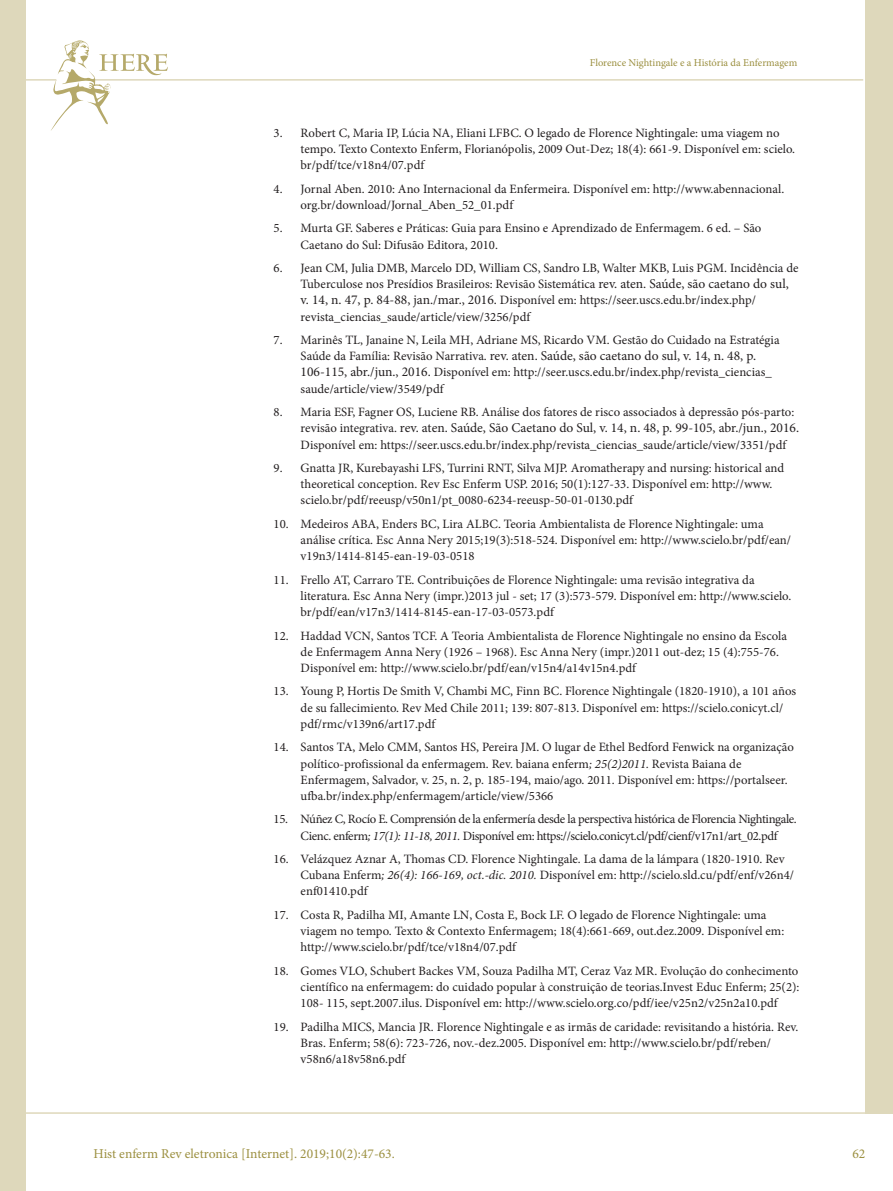
<style>
.page{position:relative;width:893px;height:1191px;background:#fff}
.page>*{position:absolute;margin:0;border:0;box-sizing:border-box;transform-origin:0 0}
.t1{font:13.5px "Minion Pro";color:#231f20}
.t2{font:13.5px "Minion Pro";color:#9b8f3f}
.t3{font:12.75px/16.2px "Minion Pro";color:#231f20}
.t4{font:12.75px/16.2px "Minion Pro";letter-spacing:-.03em;color:#231f20}
.t5{font:10.5px "Minion Pro";color:#9b8f3f}
.s1{font-size:13.5px}
.s2{font-size:12.75px}
.s3{font-style:italic}
</style>
<div class="page">
<hr style="left:0;top:1112px;width:893px;height:1px;background:#ded8bb">
<hr style="left:0;top:79px;width:863px;height:2px;background:#ded8bb">
<div style="left:865px;top:0;width:28px;height:1113px;background:#ded8bb"></div>
<div style="left:0;top:0;width:26px;height:1191px;background:#ded8bb"></div>
<svg style="left:50px;top:40px;width:118px;height:91px"></svg>
<p class="t5" style="left:590px;top:56px;width:209px">Florence Nightingale e a História da Enfermagem</p>
<p class="t3" style="left:301px;top:125px;width:496px;text-indent:-27px">3. Robert C, Maria IP, Lúcia NA, Eliani LFBC. O legado de Florence Nightingale: uma viagem no tempo. Texto Contexto Enferm, Florianópolis, 2009 Out-Dez; 18(4): 661-9. Disponível em: scielo. br/pdf/tce/v18n4/07.pdf</p>
<p class="t3" style="left:301px;top:181px;width:485px;text-indent:-27px">4. Jornal Aben. 2010: Ano Internacional da Enfermeira. Disponível em: http://www.abennacional. org.br/download/Jornal_Aben_52_01.pdf</p>
<p class="t3" style="left:301px;top:220px;width:462px;text-indent:-27px">5. Murta GF. Saberes e Práticas: Guia para Ensino e Aprendizado de Enfermagem. 6 ed. – São<br>Caetano do Sul: Difusão Editora, 2010.</p>
<p class="t3" style="left:301px;top:260px;width:499px;text-indent:-27px">6. Jean CM, Julia DMB, Marcelo DD, William CS, Sandro LB, Walter MKB, Luis PGM. Incidência de Tuberculose nos Presídios Brasileiros: Revisão Sistemática <span class="s1">rev. aten. Saúde, são caetano do sul, v. 14, n. 47, p. 84-88, jan./mar., 2016.</span> Disponível em: https://seer.uscs.edu.br/index.php/ revista_ciencias_saude/article/view/3256/pdf</p>
<p class="t3" style="left:274px;top:332px;width:508px">7. Marinês TL, Janaine N, Leila MH, Adriane MS, Ricardo VM. Gestão do Cuidado na Estratégia</p>
<p class="t1" style="left:301px;top:347px;width:457px"><span class="s2">Saúde da Família: Revisão Narrativa.</span> rev. aten. Saúde, são caetano do sul, v. 14, n. 48, p.</p>
<p class="t3" style="left:301px;top:364px;width:473px"><span class="s1">106-115, abr./jun., 2016.</span> Disponível em: http://seer.uscs.edu.br/index.php/revista_ciencias_ saude/article/view/3549/pdf</p>
<p class="t3" style="left:274px;top:404px;width:522px">8. Maria ESF, Fagner OS, Luciene RB. Análise dos fatores de risco associados à depressão pós-parto:</p>
<p class="t1" style="left:301px;top:419px;width:500px"><span class="s2">revisão integrativa.</span> rev. aten. Saúde, São Caetano do Sul, v. 14, n. 48, p. 99-105, abr./jun., 2016.</p>
<p class="t3" style="left:301px;top:436px;width:487px">Disponível em: https://seer.uscs.edu.br/index.php/revista_ciencias_saude/article/view/3351/pdf</p>
<p class="t3" style="left:301px;top:460px;width:485px;text-indent:-27px">9. Gnatta JR, Kurebayashi LFS, Turrini RNT, Silva MJP. Aromatherapy and nursing: historical and theoretical conception. Rev Esc Enferm USP. 2016; 50(1):127-33. Disponível em: http://www. scielo.br/pdf/reeusp/v50n1/pt_0080-6234-reeusp-50-01-0130.pdf</p>
<p class="t3" style="left:301px;top:516px;width:492px;text-indent:-27px">10. Medeiros ABA, Enders BC, Lira ALBC. Teoria Ambientalista de Florence Nightingale: uma análise crítica. Esc Anna Nery 2015;19(3):518-524. Disponível em: http://www.scielo.br/pdf/ean/ v19n3/1414-8145-ean-19-03-0518</p>
<p class="t3" style="left:301px;top:571px;width:492px;text-indent:-27px">11. Frello AT, Carraro TE. Contribuições de Florence Nightingale: uma revisão integrativa da literatura. Esc Anna Nery (impr.)2013 jul - set; 17 (3):573-579. Disponível em: http://www.scielo. br/pdf/ean/v17n3/1414-8145-ean-17-03-0573.pdf</p>
<p class="t3" style="left:301px;top:627px;width:488px;text-indent:-27px">12. Haddad VCN, Santos TCF. A Teoria Ambientalista de Florence Nightingale no ensino da Escola de Enfermagem Anna Nery (1926 – 1968). Esc Anna Nery (impr.)2011 out-dez; 15 (4):755-76.<br>Disponível em: http://www.scielo.br/pdf/ean/v15n4/a14v15n4.pdf</p>
<p class="t3" style="left:301px;top:683px;width:497px;text-indent:-27px">13. Young P, Hortis De Smith V, Chambi MC, Finn BC. Florence Nightingale (1820-1910), a 101 años de su fallecimiento. Rev Med Chile 2011; 139: 807-813. Disponível em: https://scielo.conicyt.cl/ pdf/rmc/v139n6/art17.pdf</p>
<p class="t3" style="left:301px;top:739px;width:495px;text-indent:-27px">14. Santos TA, Melo CMM, Santos HS, Pereira JM. O lugar de Ethel Bedford Fenwick na organização político-profissional da enfermagem. Rev. baiana enferm<span class="s3">; 25(2)2011.</span> Revista Baiana de Enfermagem, Salvador, v. 25, n. 2, p. 185-194, maio/ago. 2011. Disponível em: https://portalseer. ufba.br/index.php/enfermagem/article/view/5366</p>
<p class="t4" style="left:301px;top:811px;width:498px;text-indent:-27px">15. Núñez C, Rocío E. Comprensión de la enfermería desde la perspectiva histórica de Florencia Nightingale.<br>Cienc. enferm<span class="s3">; 17(1): 11-18, 2011.</span> Disponível em: https://scielo.conicyt.cl/pdf/cienf/v17n1/art_02.pdf</p>
<p class="t3" style="left:301px;top:851px;width:495px;text-indent:-27px">16. Velázquez Aznar A, Thomas CD. Florence Nightingale. La dama de la lámpara (1820-1910. Rev<br>Cubana Enferm<span class="s3">; 26(4): 166-169, oct.-dic. 2010.</span> Disponível em: http://scielo.sld.cu/pdf/enf/v26n4/ enf01410.pdf</p>
<p class="t3" style="left:301px;top:906px;width:485px;text-indent:-27px">17. Costa R, Padilha MI, Amante LN, Costa E, Bock LF. O legado de Florence Nightingale: uma viagem no tempo. Texto &amp; Contexto Enfermagem; 18(4):661-669, out.dez.2009. Disponível em: http://www.scielo.br/pdf/tce/v18n4/07.pdf</p>
<p class="t3" style="left:301px;top:962px;width:500px;text-align:justify;text-indent:-27px">18. Gomes VLO, Schubert Backes VM, Souza Padilha MT, Ceraz Vaz MR. Evolução do conhecimento científico na enfermagem: do cuidado popular à construição de teorias.Invest Educ Enferm; 25(2):<br>108- 115, sept.2007.ilus. Disponível em: http://www.scielo.org.co/pdf/iee/v25n2/v25n2a10.pdf</p>
<p class="t3" style="left:301px;top:1018px;width:499px;text-indent:-27px">19. Padilha MICS, Mancia JR. Florence Nightingale e as irmãs de caridade: revisitando a história. Rev.<br>Bras. Enferm; 58(6): 723-726, nov.-dez.2005. Disponível em: http://www.scielo.br/pdf/reben/ v58n6/a18v58n6.pdf</p>
<p class="t2" style="left:94px;top:1144px;width:303px">Hist enferm Rev eletronica [Internet]. 2019;10(2):47-63.</p>
<p class="t2" style="left:852px;top:1144px;width:14px">62</p>
</div>
